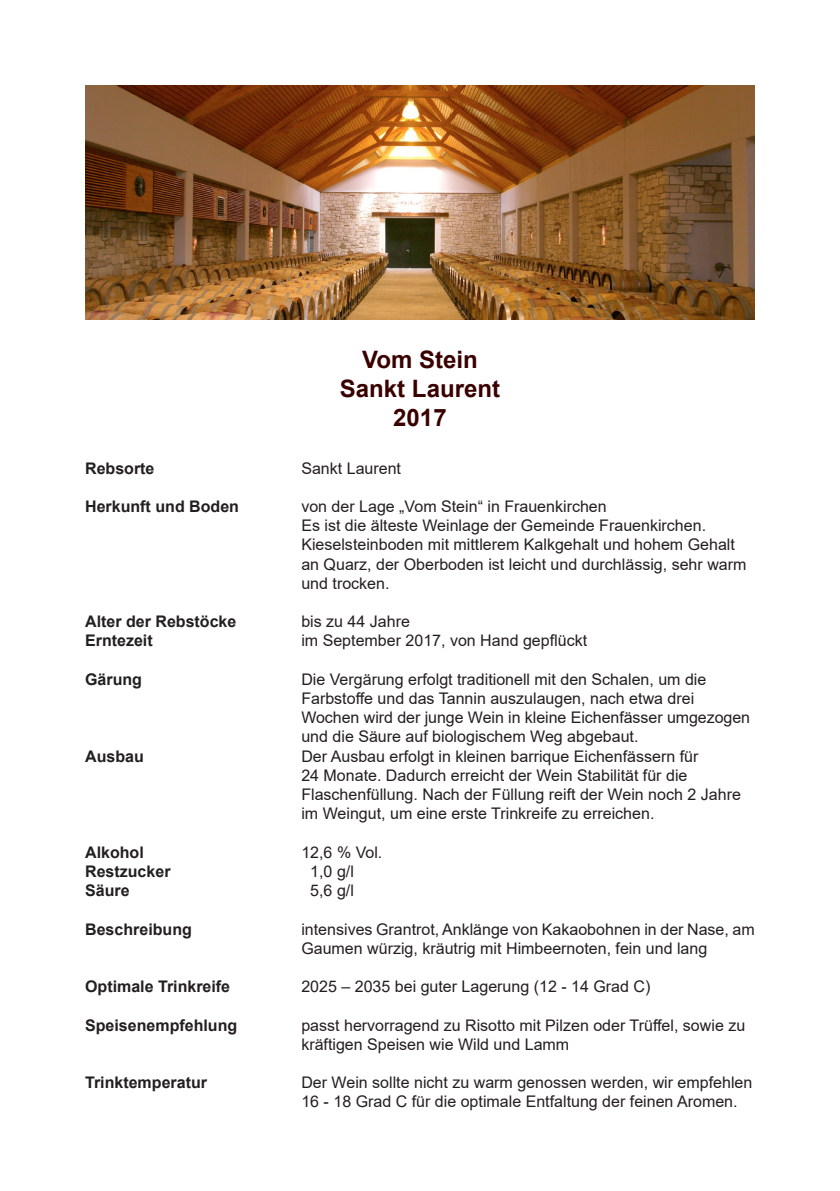
<style>
.page{position:relative;width:840px;height:1191px;background:#fff}
.page>*{position:absolute;margin:0;border:0;box-sizing:border-box;transform-origin:0 0}
.t1{font:700 24px "Arial";color:#3a0000}
.t2{font:16px/19.2px "Arial";color:#231f20}
.t3{font:700 16px "Arial";color:#231f20}
</style>
<div class="page">
<img style="left:85px;top:85px;width:669px;height:234px">
<p class="t1" style="left:362px;top:342px;width:117px">Vom Stein</p>
<p class="t1" style="left:340px;top:371px;width:162px">Sankt Laurent</p>
<p class="t1" style="left:393px;top:400px;width:55px">2017</p>
<p class="t3" style="left:85px;top:456px;width:71px">Rebsorte</p>
<p class="t2" style="left:301px;top:458px;width:101px">Sankt Laurent</p>
<p class="t3" style="left:85px;top:495px;width:155px">Herkunft und Boden</p>
<p class="t2" style="left:301px;top:496px;width:307px">von der Lage „Vom Stein“ in Frauenkirchen</p>
<p class="t2" style="left:301px;top:516px;width:406px">Es ist die älteste Weinlage der Gemeinde Frauenkirchen.</p>
<p class="t2" style="left:301px;top:535px;width:435px">Kieselsteinboden mit mittlerem Kalkgehalt und hohem Gehalt</p>
<p class="t2" style="left:301px;top:554px;width:446px">an Quarz, der Oberboden ist leicht und durchlässig, sehr warm</p>
<p class="t2" style="left:301px;top:573px;width:90px">und trocken.</p>
<p class="t3" style="left:85px;top:610px;width:153px">Alter der Rebstöcke</p>
<p class="t2" style="left:301px;top:612px;width:110px">bis zu 44 Jahre</p>
<p class="t3" style="left:85px;top:629px;width:69px">Erntezeit</p>
<p class="t2" style="left:301px;top:631px;width:287px">im September 2017, von Hand gepflückt</p>
<p class="t3" style="left:85px;top:668px;width:58px">Gärung</p>
<p class="t2" style="left:301px;top:669px;width:406px">Die Vergärung erfolgt traditionell mit den Schalen, um die</p>
<p class="t2" style="left:301px;top:688px;width:450px">Farbstoffe und das Tannin auszulaugen, nach etwa drei<br>Wochen wird der junge Wein in kleine Eichenfässer umgezogen und die Säure auf biologischem Weg abgebaut.</p>
<p class="t3" style="left:85px;top:744px;width:60px">Ausbau</p>
<p class="t2" style="left:301px;top:746px;width:398px">Der Ausbau erfolgt in kleinen barrique Eichenfässern für</p>
<p class="t2" style="left:301px;top:765px;width:441px">24 Monate. Dadurch erreicht der Wein Stabilität für die<br>Flaschenfüllung. Nach der Füllung reift der Wein noch 2 Jahre</p>
<p class="t2" style="left:301px;top:804px;width:354px">im Weingut, um eine erste Trinkreife zu erreichen.</p>
<p class="t3" style="left:85px;top:840px;width:60px">Alkohol</p>
<p class="t2" style="left:301px;top:842px;width:82px">12,6 % Vol.</p>
<p class="t3" style="left:85px;top:860px;width:87px">Restzucker</p>
<p class="t2" style="left:310px;top:861px;width:45px">1,0 g/l</p>
<p class="t3" style="left:85px;top:879px;width:46px">Säure</p>
<p class="t2" style="left:310px;top:880px;width:45px">5,6 g/l</p>
<p class="t3" style="left:85px;top:917px;width:108px">Beschreibung</p>
<p class="t2" style="left:301px;top:919px;width:454px">intensives Grantrot, Anklänge von Kakaobohnen in der Nase, am</p>
<p class="t2" style="left:301px;top:938px;width:407px">Gaumen würzig, kräutrig mit Himbeernoten, fein und lang</p>
<p class="t3" style="left:85px;top:975px;width:146px">Optimale Trinkreife</p>
<p class="t2" style="left:301px;top:976px;width:350px">2025 – 2035 bei guter Lagerung (12 - 14 Grad C)</p>
<p class="t3" style="left:85px;top:1013px;width:154px">Speisenempfehlung</p>
<p class="t2" style="left:301px;top:1015px;width:445px">passt hervorragend zu Risotto mit Pilzen oder Trüffel, sowie zu</p>
<p class="t2" style="left:301px;top:1034px;width:269px">kräftigen Speisen wie Wild und Lamm</p>
<p class="t3" style="left:85px;top:1071px;width:123px">Trinktemperatur</p>
<p class="t2" style="left:301px;top:1072px;width:452px">Der Wein sollte nicht zu warm genossen werden, wir empfehlen<br>16 - 18 Grad C für die optimale Entfaltung der feinen Aromen.</p>
</div>
